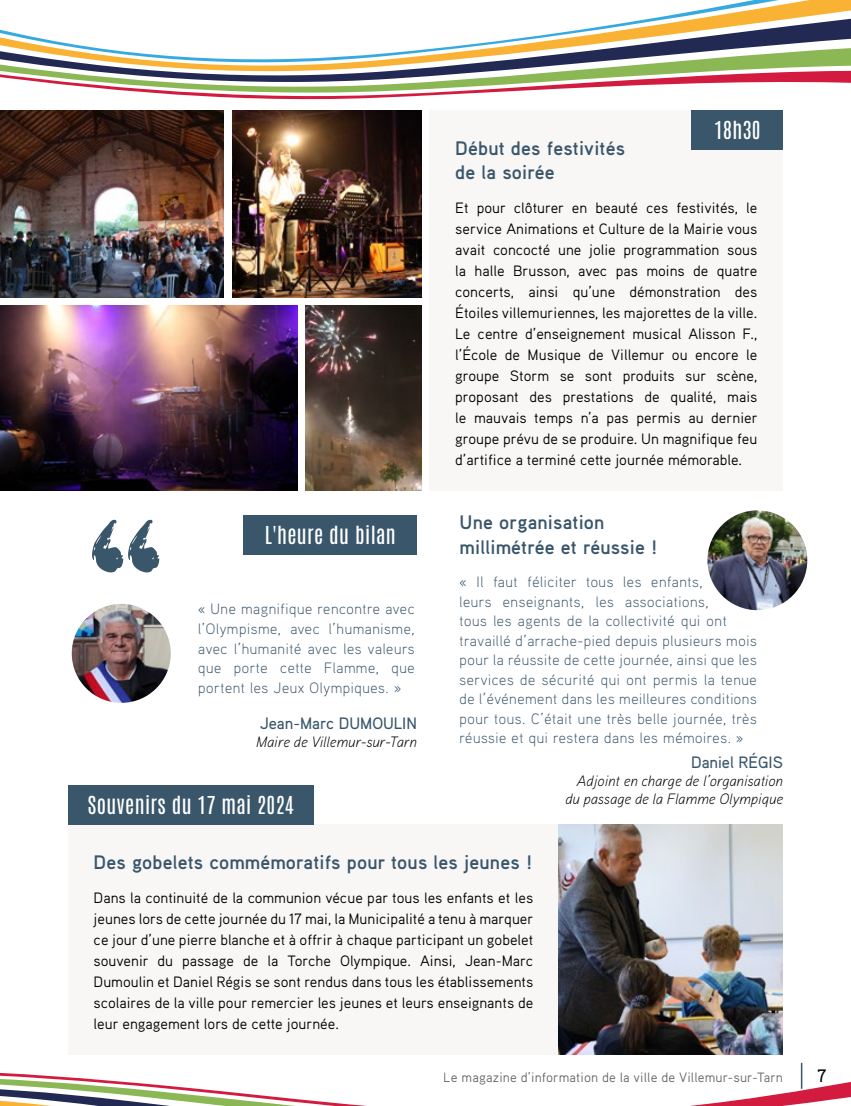
<style>
.page{position:relative;width:851px;height:1106px;background:#fff}
.page>*{position:absolute;margin:0;border:0;box-sizing:border-box;transform-origin:0 0}
.t1{font:21px "Antonio";letter-spacing:.02em;color:#fff}
.t2{font:700 19.5px/24px "Aaux Pro";letter-spacing:.01em;color:#39566a}
.t3{font:500 18px "Aaux Pro";color:#000}
.t4{font:500 16.5px "Aaux Pro";color:#39566a}
.t5{font:15px/21px "Aaux Pro";color:#000;text-align:justify}
.t6{font:300 15px/19.5px "Aaux Pro";letter-spacing:.04em;color:#39566a;text-align:justify}
.t7{font:italic 300 15px/18px "Aaux Pro";color:#000;text-align:right}
.t8{font:13.5px "Aaux Pro";letter-spacing:.01em;color:#000}
</style>
<div class="page">
<svg style="left:92px;top:519px;width:67px;height:53px"></svg>
<svg style="left:712px;top:0;width:138px;height:8px"></svg>
<svg style="left:0;top:8px;width:850px;height:92px"></svg>
<div style="left:429px;top:110px;width:353px;height:380px;background:#f9f6f6"></div>
<div style="left:68px;top:824px;width:490px;height:230px;background:#f9f6f6"></div>
<div style="left:244px;top:514px;width:173px;height:40px;background:#39566a"></div>
<div style="left:68px;top:784px;width:245px;height:40px;background:#39566a"></div>
<img style="left:306px;top:305px;width:115px;height:185px">
<img style="left:0;top:305px;width:297px;height:185px">
<img style="left:0;top:110px;width:224px;height:187px">
<img style="left:232px;top:110px;width:189px;height:187px">
<img style="left:705px;top:508px;width:103px;height:104px;border-radius:52px">
<div style="left:704px;top:507px;width:106px;height:106px;border:3px solid #fff;border-radius:50%"></div>
<img style="left:558px;top:824px;width:224px;height:219px">
<img style="left:70px;top:602px;width:102px;height:102px;border-radius:51px">
<div style="left:68px;top:600px;width:106px;height:106px;border:4px solid #fff;border-radius:50%"></div>
<div style="left:691px;top:110px;width:91px;height:40px;background:#39566a"></div>
<svg style="left:0;top:1043px;width:850px;height:63px"></svg>
<hr style="left:800px;top:1062px;width:2px;height:26px;background:#39566a">
<h1 class="t1" style="left:265px;top:520px;width:132px">L'heure du bilan</h1>
<p class="t6" style="left:198px;top:599px;width:218px">« Une magnifique rencontre avec l’Olympisme, avec l’humanisme, avec l’humanité avec les valeurs que porte cette Flamme, que portent les Jeux Olympiques. »</p>
<p class="t4" style="left:260px;top:713px;width:158px">Jean-Marc DUMOULIN</p>
<p class="t7" style="left:256px;top:732px;width:162px">Maire de Villemur-sur-Tarn</p>
<h1 class="t1" style="left:88px;top:790px;width:207px">Souvenirs du 17 mai 2024</h1>
<h1 class="t1" style="left:714px;top:116px;width:48px">18h30</h1>
<h2 class="t2" style="left:455px;top:136px;width:171px">Début des festivités de la soirée</h2>
<p class="t5" style="left:455px;top:196px;width:304px">Et pour clôturer en beauté ces festivités, le service Animations et Culture de la Mairie vous avait concocté une jolie programmation sous la halle Brusson, avec pas moins de quatre concerts, ainsi qu’une démonstration des Étoiles villemuriennes, les majorettes de la ville.<br>Le centre d’enseignement musical Alisson F., l’École de Musique de Villemur ou encore le groupe Storm se sont produits sur scène, proposant des prestations de qualité, mais le mauvais temps n’a pas permis au dernier groupe prévu de se produire. Un magnifique feu d’artifice a terminé cette journée mémorable.</p>
<h2 class="t2" style="left:459px;top:510px;width:199px">Une organisation millimétrée et réussie !</h2>
<p class="t6" style="left:459px;top:571px;width:299px;text-align:left">« Il faut féliciter tous les enfants,<br>leurs enseignants, les associations,<br>tous les agents de la collectivité qui ont travaillé d’arrache-pied depuis plusieurs mois pour la réussite de cette journée, ainsi que les services de sécurité qui ont permis la tenue de l’événement dans les meilleures conditions pour tous. C’était une très belle journée, très réussie et qui restera dans les mémoires. »</p>
<p class="t4" style="left:691px;top:752px;width:93px">Daniel RÉGIS</p>
<p class="t7" style="left:565px;top:771px;width:219px">Adjoint en charge de l’organisation du passage de la Flamme Olympique</p>
<h2 class="t2" style="left:94px;top:849px;width:440px">Des gobelets commémoratifs pour tous les jeunes !</h2>
<p class="t5" style="left:94px;top:886px;width:441px">Dans la continuité de la communion vécue par tous les enfants et les jeunes lors de cette journée du 17 mai, la Municipalité a tenu à marquer ce jour d’une pierre blanche et à offrir à chaque participant un gobelet souvenir du passage de la Torche Olympique. Ainsi, Jean-Marc Dumoulin et Daniel Régis se sont rendus dans tous les établissements scolaires de la ville pour remercier les jeunes et leurs enseignants de leur engagement lors de cette journée.</p>
<p class="t8" style="left:443px;top:1069px;width:341px">Le magazine d’information de la ville de Villemur-sur-Tarn</p>
<p class="t3" style="left:817px;top:1064px;width:10px">7</p>
</div>
